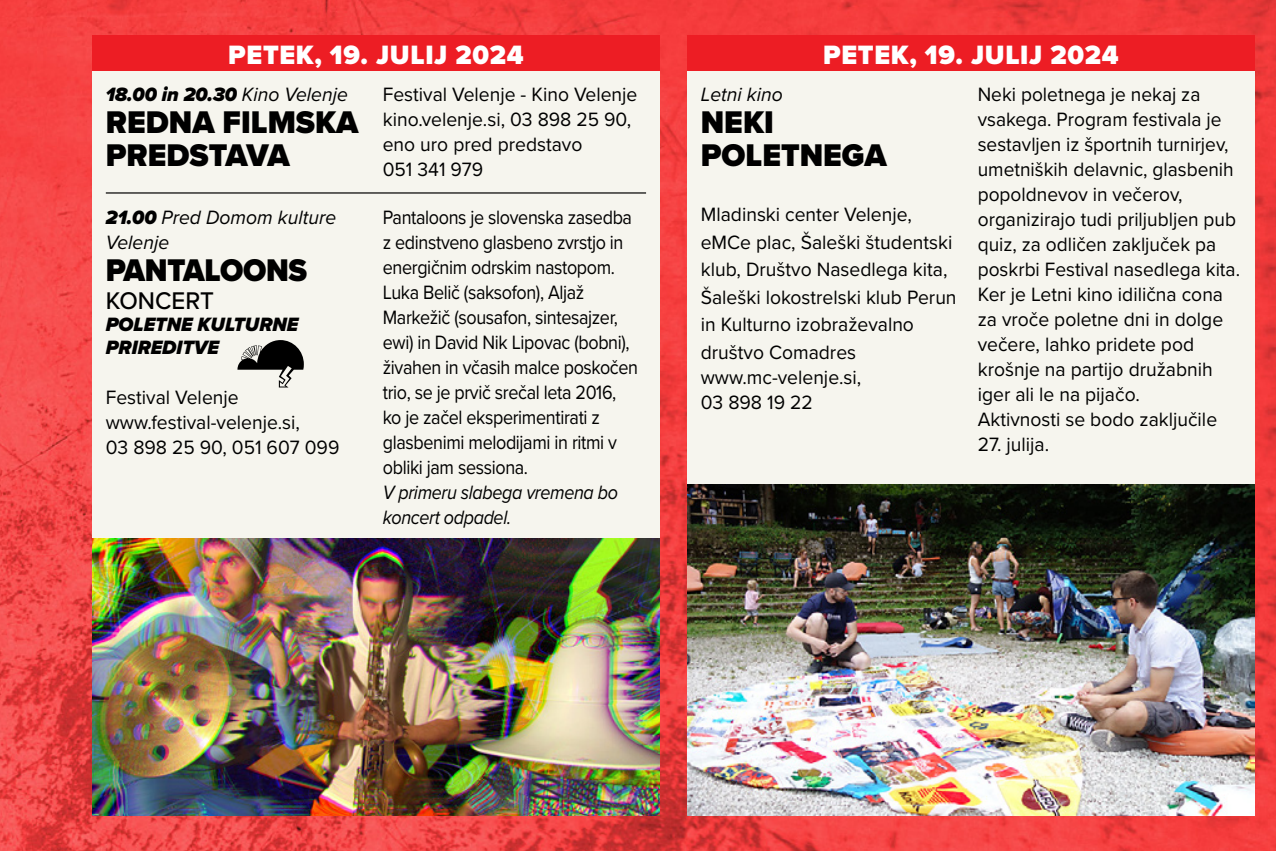
<style>
.page{position:relative;width:1276px;height:851px;background:#fff}
.page>*{position:absolute;margin:0;border:0;box-sizing:border-box;transform-origin:0 0}
.t1{font:900 32.5px/32.5px "Proxima Nova";color:#000;scale:.96 1}
.t2{font:900 32.5px "Proxima Nova";color:#000;scale:.94 1}
.t3{font:900 27.5px "Proxima Nova";letter-spacing:.025em;color:#fff;scale:.96 1}
.t4{font:500 25px "Proxima Nova";color:#000;scale:.96 1}
.t5{font:20px/25px "Proxima Nova";color:#000;scale:.96 1}
.t6{font:20px/25px "Proxima Nova";letter-spacing:-.02em;color:#000;scale:.9 1}
.t7{font:italic 900 20px/22.5px "Proxima Nova";color:#000;scale:.96 1}
.t8{font:italic 20px/25px "Proxima Nova";letter-spacing:-.02em;color:#000;scale:.9 1}
.t9{font:italic 20px/25px "Proxima Nova";color:#000;scale:.96 1}
.s1{font-weight:400}
.s2{font-weight:900}
</style>
<div class="page">
<img style="left:0;top:0;width:1276px;height:850px">
<div style="left:92px;top:35px;width:568px;height:780px;background:#f6f5ee"></div>
<div style="left:92px;top:35px;width:568px;height:36px;background:#ed1d24"></div>
<svg style="left:237px;top:340px;width:67px;height:47px"></svg>
<hr style="left:106px;top:192px;width:540px;height:1px;background:#000">
<img style="left:92px;top:539px;width:568px;height:276px">
<div style="left:687px;top:35px;width:567px;height:780px;background:#f6f5ee"></div>
<div style="left:687px;top:35px;width:567px;height:36px;background:#ed1d24"></div>
<img style="left:687px;top:484px;width:567px;height:331px">
<h2 class="t3" style="left:228px;top:34px;width:309px">PETEK, 19. JULIJ 2024</h2>
<p class="t7" style="left:106px;top:83px;width:254px">18.00 in 20.30 <span class="s1">Kino Velenje</span></p>
<h1 class="t1" style="left:106px;top:106px;width:265px">REDNA FILMSKA<br>PREDSTAVA</h1>
<p class="t5" style="left:383px;top:81px;width:267px">Festival Velenje - Kino Velenje kino.velenje.si, 03 898 25 90, eno uro pred predstavo<br>051 341 979</p>
<p class="t9" style="left:106px;top:203px;width:241px"><span class="s2">21.00</span> Pred Domom kulture<br>Velenje</p>
<h1 class="t2" style="left:106px;top:246px;width:216px">PANTALOONS</h1>
<p class="t4" style="left:106px;top:281px;width:114px">KONCERT</p>
<p class="t7" style="left:106px;top:313px;width:202px">POLETNE KULTURNE<br>PRIREDITVE</p>
<p class="t5" style="left:106px;top:383px;width:245px">Festival Velenje www.festival-velenje.si,<br>03 898 25 90, 051 607 099</p>
<p class="t6" style="left:383px;top:203px;width:285px">Pantaloons je slovenska zasedba z edinstveno glasbeno zvrstjo in energičnim odrskim nastopom.<br>Luka Belič (saksofon), Aljaž<br>Markežič (sousafon, sintesajzer, ewi) in David Nik Lipovac (bobni), živahen in včasih malce poskočen trio, se je prvič srečal leta 2016, ko je začel eksperimentirati z glasbenimi melodijami in ritmi v obliki jam sessiona.</p>
<p class="t8" style="left:383px;top:478px;width:263px">V primeru slabega vremena bo koncert odpadel.</p>
<h2 class="t3" style="left:823px;top:34px;width:309px">PETEK, 19. JULIJ 2024</h2>
<p class="t9" style="left:701px;top:81px;width:87px">Letni kino</p>
<h1 class="t1" style="left:701px;top:106px;width:195px">NEKI<br>POLETNEGA</h1>
<p class="t5" style="left:701px;top:200px;width:268px;line-height:27.5px">Mladinski center Velenje, eMCe plac, Šaleški študentski klub, Društvo Nasedlega kita,<br>Šaleški lokostrelski klub Perun in Kulturno izobraževalno društvo Comadres</p>
<p class="t5" style="left:701px;top:363px;width:169px">www.mc-velenje.si,<br>03 898 19 22</p>
<p class="t5" style="left:977px;top:81px;width:275px">Neki poletnega je nekaj za vsakega. Program festivala je sestavljen iz športnih turnirjev, umetniških delavnic, glasbenih popoldnevov in večerov, organizirajo tudi priljubljen pub quiz, za odličen zaključek pa poskrbi Festival nasedlega kita.<br>Ker je Letni kino idilična cona za vroče poletne dni in dolge večere, lahko pridete pod krošnje na partijo družabnih iger ali le na pijačo.<br>Aktivnosti se bodo zaključile</p>
<p class="t5" style="left:977px;top:431px;width:76px">27. julija.</p>
</div>
